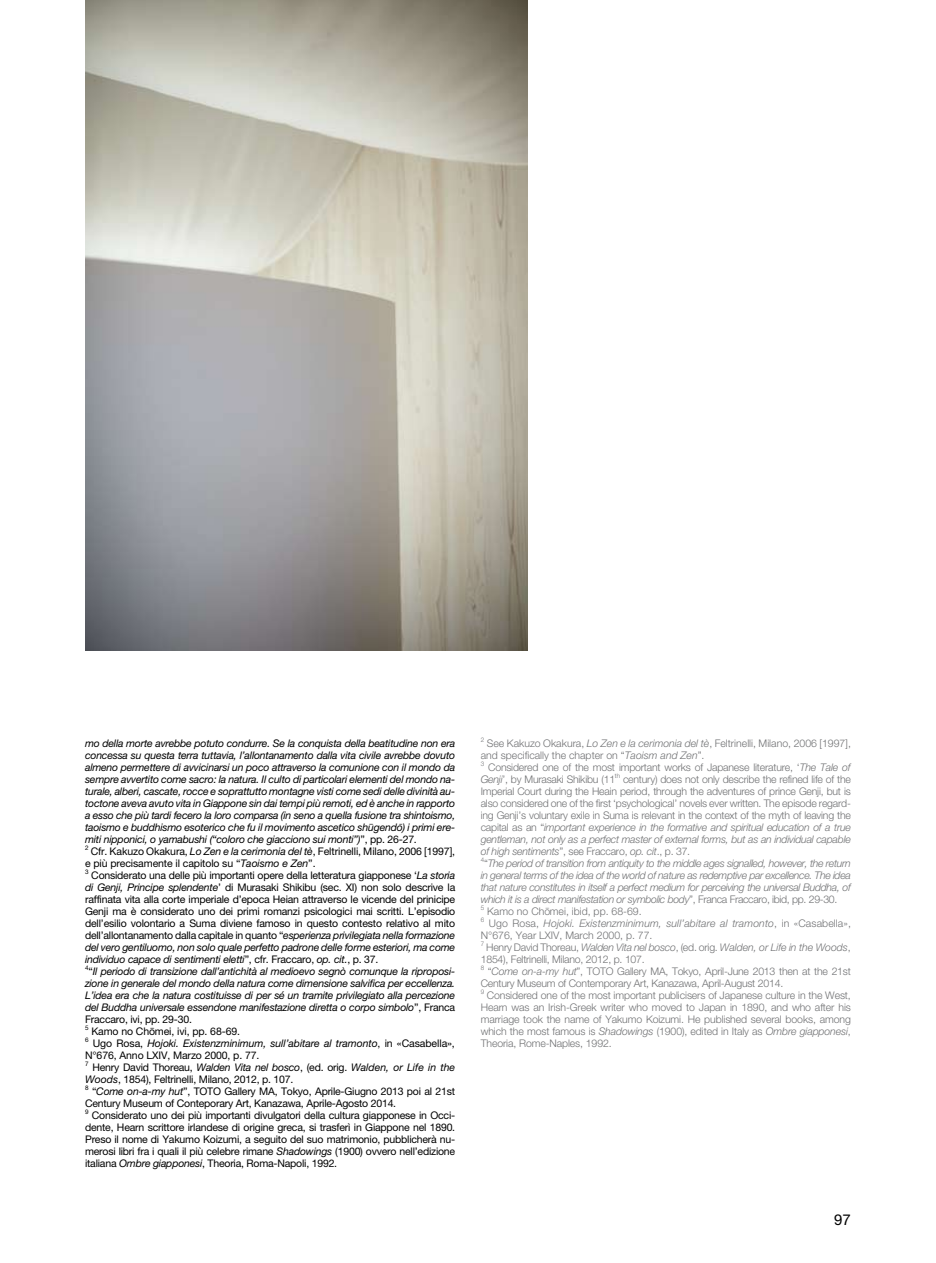
<style>
.page{position:relative;width:936px;height:1263px;background:#fff}
.page>*{position:absolute;margin:0;border:0;box-sizing:border-box;transform-origin:0 0}
.t1{font:15px "Helvetica Neue";color:#000}
.t2{font:italic 10.5px/12px "Helvetica Neue";letter-spacing:-.02em;color:#000}
.t3{font:300 10.5px/12px "Helvetica Neue";letter-spacing:-.02em;color:#707173}
.s1{font-style:normal}
.s2{font-style:italic}
</style>
<div class="page">
<img style="left:85px;top:0;width:442px;height:651px">
<p class="t2" style="left:85px;top:737px;width:372px">mo della morte avrebbe potuto condurre. Se la conquista della beatitudine non era concessa su questa terra tuttavia, l’allontanamento dalla vita civile avrebbe dovuto almeno permettere di avvicinarsi un poco attraverso la comunione con il mondo da sempre avvertito come sacro: la natura. Il culto di particolari elementi del mondo na&shy;turale, alberi, cascate, rocce e soprattutto montagne visti come sedi delle divinità au&shy;toctone aveva avuto vita in Giappone sin dai tempi più remoti, ed è anche in rapporto a esso che più tardi fecero la loro comparsa (in seno a quella fusione tra shintoismo, taoismo e buddhismo esoterico che fu il movimento ascetico shu<span class="s1">¯</span> gendo¯ ) i primi ere&shy;miti nipponici, o yamabushi (“coloro che giacciono sui monti”)<span class="s1">”, pp. 26-27.<br></span><sup>2</sup> <span class="s1">Cfr. Kakuzo Okakura,</span> Lo Zen e la cerimonia del tè<span class="s1">, Feltrinelli, Milano, 2006 [1997], e più precisamente il capitolo su “</span>Taoismo e Zen<span class="s1">”.<br></span><sup>3</sup> <span class="s1">Considerato una delle più importanti opere della letteratura giapponese ‘</span>La storia di Genji, Principe splendente<span class="s1">’ di Murasaki Shikibu (sec. XI) non solo descrive la raffinata vita alla corte imperiale d’epoca Heian attraverso le vicende del prinicipe Genji ma è considerato uno dei primi romanzi psicologici mai scritti. L’episodio dell’esilio volontario a Suma diviene famoso in questo contesto relativo al mito dell’allontanamento dalla capitale in quanto “</span>esperienza privilegiata nella formazione del vero gentiluomo, non solo quale perfetto padrone delle forme esteriori, ma come individuo capace di sentimenti eletti<span class="s1">”, cfr. Fraccaro,</span> op. cit.<span class="s1">, p. 37.<br></span><sup>4</sup><span class="s1">“</span>Il periodo di transizione dall’antichità al medioevo segnò comunque la riproposi&shy;zione in generale del mondo della natura come dimensione salvifica per eccellenza.<br>L’idea era che la natura costituisse di per sé un tramite privilegiato alla percezione del Buddha universale essendone manifestazione diretta o corpo simbolo<span class="s1">”, Franca Fraccaro, ivi, pp. 29-30.<br></span><sup>5</sup> <span class="s1">Kamo no Cho¯ mei, ivi, pp. 68-69.<br></span><sup>6</sup> <span class="s1">Ugo Rosa,</span> Hojoki. Existenzminimum, sull’abitare al tramonto<span class="s1">, in «Casabella», N°676, Anno LXIV, Marzo 2000, p. 77.<br></span><sup>7</sup> <span class="s1">Henry David Thoreau,</span> Walden Vita nel bosco<span class="s1">, (ed. orig.</span> Walden, or Life in the Woods<span class="s1">, 1854), Feltrinelli, Milano, 2012, p. 107.<br></span><sup>8</sup> <span class="s1">“</span>Come on-a-my hut<span class="s1">”, TOTO Gallery MA, Tokyo, Aprile-Giugno 2013 poi al 21st Century Museum of Conteporary Art, Kanazawa, Aprile-Agosto 2014.<br></span><sup>9</sup> <span class="s1">Considerato uno dei più importanti divulgatori della cultura giapponese in Occi&shy;dente, Hearn scrittore irlandese di origine greca, si trasferì in Giappone nel 1890.<br>Preso il nome di Yakumo Koizumi, a seguito del suo matrimonio, pubblicherà nu&shy;merosi libri fra i quali il più celebre rimane</span> Shadowings <span class="s1">(1900) ovvero nell’edizione italiana</span> Ombre giapponesi<span class="s1">, Theoria, Roma-Napoli, 1992.</span></p>
<p class="t3" style="left:480px;top:737px;width:372px"><sup>2</sup> See Kakuzo Okakura, <span class="s2">Lo Zen e la cerimonia del tè</span>, Feltrinelli, Milano, 2006 [1997], and specifically the chapter on “<span class="s2">Taoism and Zen</span>”.<br><sup>3</sup> Considered one of the most important works of Japanese literature, ‘<span class="s2">The Tale of Genji</span>’, by Murasaki Shikibu (11<sup>th</sup> century) does not only describe the refined life of the Imperial Court during the Heain period, through the adventures of prince Genji, but is also considered one of the first ‘psychological’ novels ever written. The episode regard&shy;ing Genji’s voluntary exile in Suma is relevant in the context of the myth of leaving the capital as an “<span class="s2">important experience in the formative and spiritual education of a true gentleman, not only as a perfect master of external forms, but as an individual capable of high sentiments</span>”, see Fraccaro, <span class="s2">op. cit</span>., p. 37.<br><sup>4</sup>“<span class="s2">The period of transition from antiquity to the middle ages signalled, however, the return in general terms of the idea of the world of nature as redemptive par excellence. The idea that nature constitutes in itself a perfect medium for perceiving the universal Buddha, of which it is a direct manifestation or symbolic body</span>”, Franca Fraccaro, ibid, pp. 29-30.<br><sup>5</sup> Kamo no Cho¯ mei, ibid, pp. 68-69.<br><sup>6</sup> Ugo Rosa, <span class="s2">Hojoki. Existenzminimum, sull’abitare al tramonto</span>, in «Casabella», N°676, Year LXIV, March 2000, p. 77.<br><sup>7</sup> Henry David Thoreau, <span class="s2">Walden Vita nel bosco</span>, (ed. orig. <span class="s2">Walden, or Life in the Woods</span>, 1854), Feltrinelli, Milano, 2012, p. 107.<br><sup>8</sup> “<span class="s2">Come on-a-my hut</span>”, TOTO Gallery MA, Tokyo, April-June 2013 then at the 21st Century Museum of Contemporary Art, Kanazawa, April-August 2014.<br><sup>9</sup> Considered one of the most important publicisers of Japanese culture in the West, Hearn was an Irish-Greek writer who moved to Japan in 1890, and who after his marriage took the name of Yakumo Koizumi. He published several books, among which the most famous is <span class="s2">Shadowings</span> (1900), edited in Italy as <span class="s2">Ombre giapponesi</span>, Theoria, Rome-Naples, 1992.</p>
<h1 class="t1" style="left:834px;top:1210px;width:18px">97</h1>
</div>
